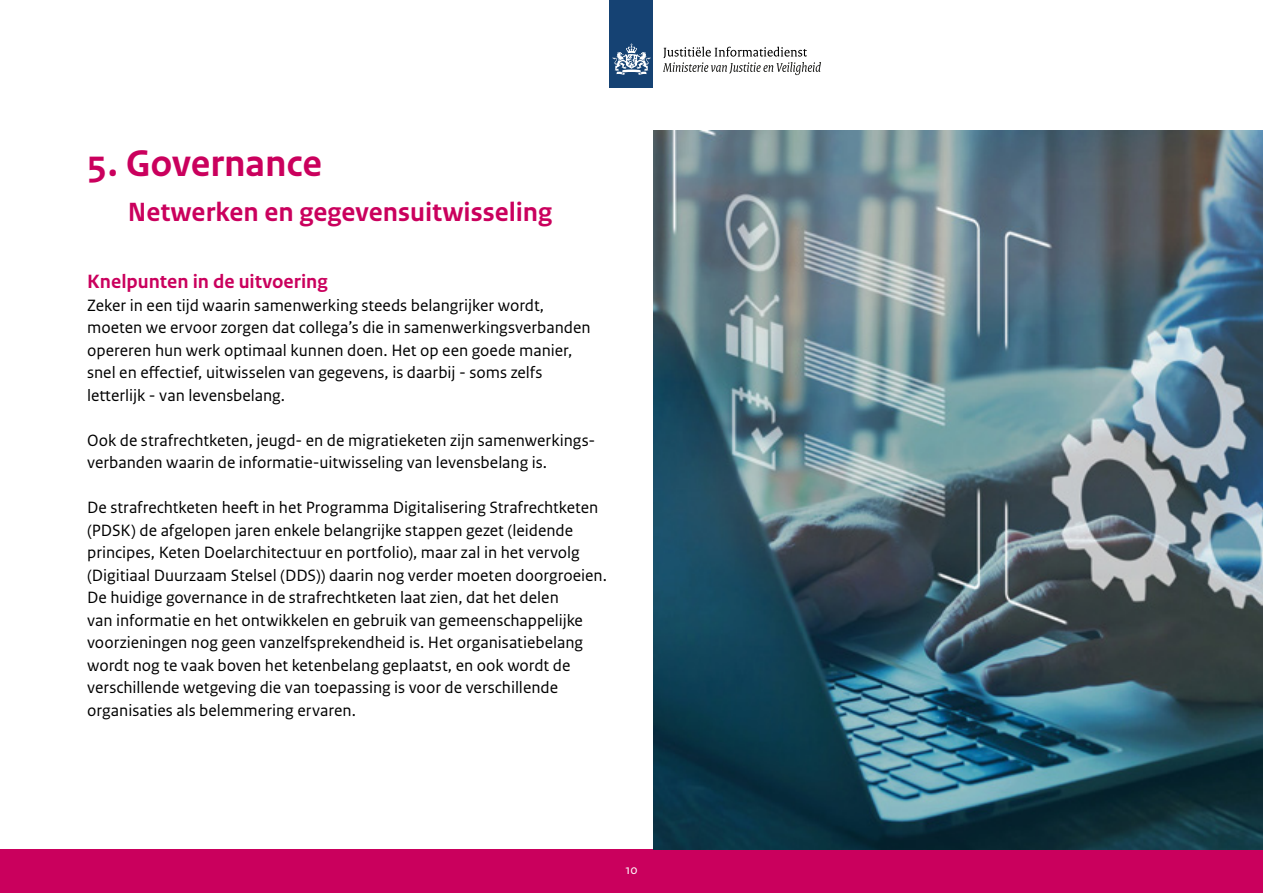
<style>
.page{position:relative;width:1263px;height:893px;background:#fff}
.page>*{position:absolute;margin:0;border:0;box-sizing:border-box;transform-origin:0 0}
.Subtitle_Justid{font:700 39px "Rijksoverheid Sans Text";color:#ca005d}
.Heading_Justid{font:700 27.75px "Rijksoverheid Sans Text";color:#ca005d}
.Subheading_Justid{font:700 20.25px "Rijksoverheid Sans Text";color:#ca005d}
.Body_Justid{font:17.25px/22.5px "Rijksoverheid Sans Text";color:#000}
.t1{font:13.5px "Rijksoverheid Sans Text";color:#fff}
</style>
<div class="page">
<div style="left:0;top:849px;width:1263px;height:44px;background:#ca005d"></div>
<div style="left:610px;top:0;width:43px;height:87px;background:#154273"></div>
<svg style="left:613px;top:43px;width:37px;height:32px"></svg>
<svg style="left:663px;top:47px;width:158px;height:28px"></svg>
<img style="left:653px;top:131px;width:610px;height:718px">
<p class="Subtitle_Justid" style="left:87px;top:141px;width:236px">5. Governance</p>
<p class="Heading_Justid" style="left:128px;top:196px;width:426px">Netwerken en gegevensuitwisseling</p>
<p class="Subheading_Justid" style="left:87px;top:270px;width:242px">Knelpunten in de uitvoering</p>
<p class="Body_Justid" style="left:87px;top:294px;width:505px">Zeker in een tijd waarin samenwerking steeds belangrijker wordt, moeten we ervoor zorgen dat collega’s die in samenwerkingsverbanden opereren hun werk optimaal kunnen doen. Het op een goede manier, snel en effectief, uitwisselen van gegevens, is daarbij - soms zelfs letterlijk - van levensbelang.</p>
<p class="Body_Justid" style="left:87px;top:429px;width:509px">Ook de strafrechtketen, jeugd- en de migratieketen zijn samenwerkings&shy;verbanden waarin de informatie-uitwisseling van levensbelang is.</p>
<p class="Body_Justid" style="left:87px;top:497px;width:521px">De strafrechtketen heeft in het Programma Digitalisering Strafrechtketen (PDSK) de afgelopen jaren enkele belangrijke stappen gezet (leidende principes, Keten Doelarchitectuur en portfolio), maar zal in het vervolg (Digitiaal Duurzaam Stelsel (DDS)) daarin nog verder moeten doorgroeien.<br>De huidige governance in de strafrechtketen laat zien, dat het delen<br>van informatie en het ontwikkelen en gebruik van gemeenschappelijke voorzieningen nog geen vanzelfsprekendheid is. Het organisatiebelang wordt nog te vaak boven het ketenbelang geplaatst, en ook wordt de verschillende wetgeving die van toepassing is voor de verschillende organisaties als belemmering ervaren.</p>
<p class="t1" style="left:625px;top:862px;width:14px">10</p>
</div>
